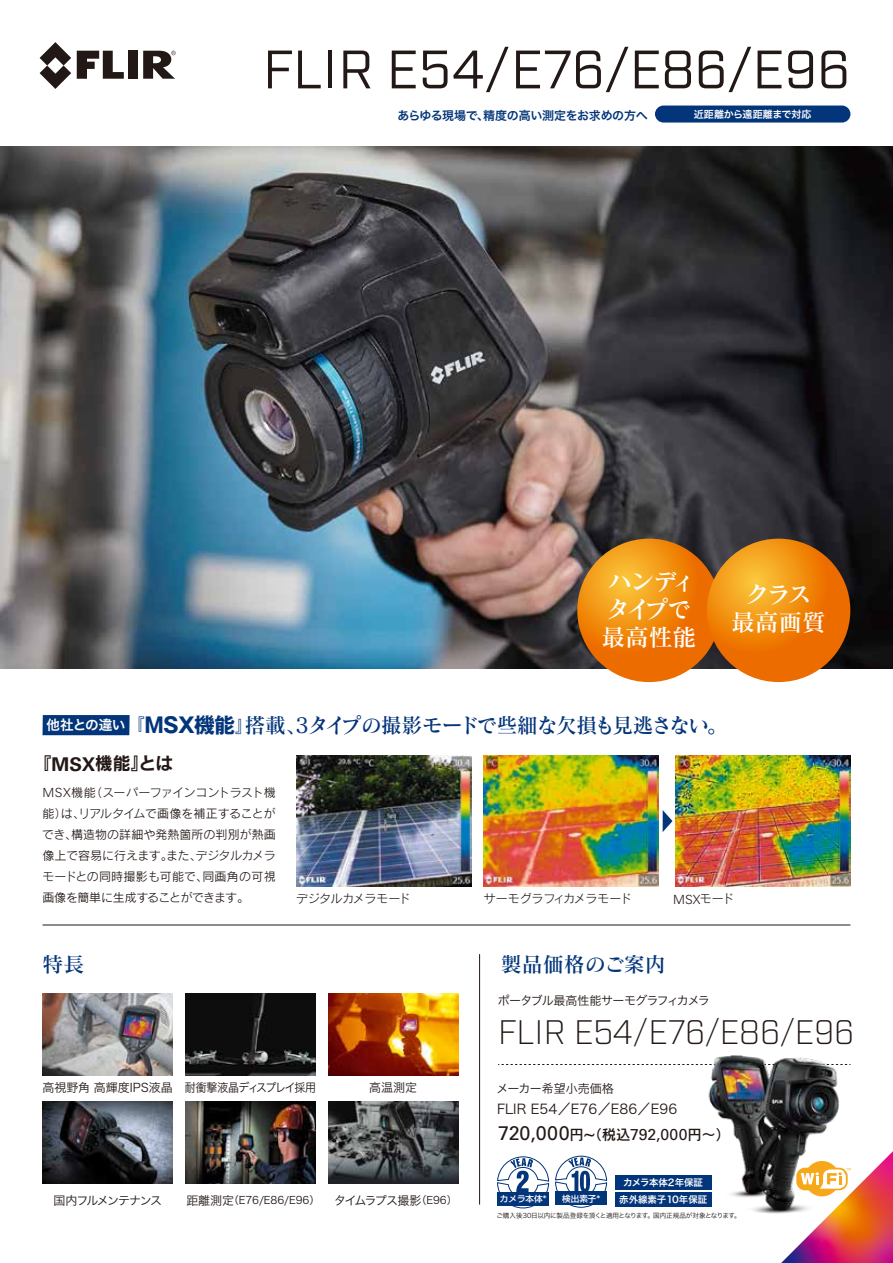
<style>
.page{position:relative;width:893px;height:1263px;background:#fff}
.page>*{position:absolute;margin:0;border:0;box-sizing:border-box;transform-origin:0 0}
.t1{font:54px "Industry";color:#221815}
.t2{font:300 33px "Industry";color:#221815}
.t3{font:23.85px/28px "Matisse Pro DB";letter-spacing:-.025em;color:#fff}
.t4{font:21px "Matisse Pro DB";letter-spacing:-.03em;color:#03357a}
.t5{font:21px "Matisse Pro DB";color:#03357a}
.t6{font:18px "Rodin Pro B";color:#221815}
.t7{font:14.4px "Rodin Pro DB";color:#221815}
.t8{font:13.65px "Hira Kaku Pro N W6";letter-spacing:-.025em;color:#fff}
.t9{font:13.5px "Hira Kaku Pro N W3";color:#221815}
.t10{font:300 12.6px "Univers";color:#221815}
.t11{font:12px/21px "Rodin Pro M";letter-spacing:-.02em;color:#221815;text-align:justify}
.t12{font:12px "Hira Kaku Pro N W3";letter-spacing:-.01em;color:#221815}
.t13{font:12px "Hira Kaku Pro N W6";letter-spacing:-.02em;color:#03357a}
.t14{font:12px "Hira Kaku Pro N W3";letter-spacing:-.06em;color:#221815}
.t15{font:12px "Hira Kaku Pro N W3";letter-spacing:-.115em;color:#221815}
.t16{font:12px "Hira Kaku Pro N W3";color:#221815}
.t17{font:12px "Rodin Pro M";letter-spacing:-.05em;color:#221815}
.t18{font:12px "Hira Kaku Pro N W3";letter-spacing:-.035em;color:#221815}
.t19{font:10.5px "Hira Kaku Pro N W3";letter-spacing:-.01em;color:#221815}
.t20{font:10.05px "Hira Kaku Pro N W6";letter-spacing:-.015em;color:#fff}
.t21{font:9.45px "Hira Kaku Pro N W6";color:#fff}
.t22{font:500 8.55px "Shin Go Pro";color:#fff}
.t23{font:6.6px "Hira Kaku Pro N W3";letter-spacing:-.04em;color:#221815}
.s1{font-family:"Gothic MB101 Pro";font-weight:700}
.s2{font-family:"Univers";font-weight:700;font-size:18.9px}
.s3{font-family:"Univers";font-weight:300;font-size:12.6px}
.s4{font-family:"Rodin Pro M";font-weight:400;font-size:12px}
.s5{font-size:12px}
.s6{font-family:"Univers";font-size:19.8px}
.s7{font-family:"Univers";font-size:19.5px}
.s8{font-family:"Univers";font-size:15.9px}
.s9{font-family:"Univers";font-size:15.6px}
</style>
<div class="page">
<img style="left:0;top:147px;width:893px;height:521px">
<div style="left:655px;top:106px;width:195px;height:17px;background:#03357a;border-radius:9px"></div>
<svg style="left:77px;top:51px;width:47px;height:28px"></svg>
<div style="left:128px;top:51px;width:10px;height:28px;background:#221815"></div>
<svg style="left:40px;top:42px;width:31px;height:47px"></svg>
<svg style="left:143px;top:51px;width:33px;height:28px"></svg>
<hr style="left:479px;top:954px;width:1px;height:250px;background:#221815">
<svg style="left:498px;top:1064px;width:200px;height:1px"></svg>
<svg style="left:577px;top:539px;width:144px;height:143px;background:#f0870e"></svg>
<svg style="left:707px;top:539px;width:143px;height:143px;background:#f0870d"></svg>
<img style="left:43px;top:994px;width:130px;height:82px">
<img style="left:185px;top:994px;width:130px;height:82px">
<img style="left:328px;top:994px;width:130px;height:82px">
<img style="left:43px;top:1101px;width:130px;height:82px">
<img style="left:185px;top:1101px;width:130px;height:82px">
<img style="left:328px;top:1101px;width:130px;height:82px">
<svg style="left:781px;top:1151px;width:112px;height:112px"></svg>
<img style="left:698px;top:1055px;width:154px;height:160px">
<div style="left:615px;top:1175px;width:96px;height:14px;background:#03357a"></div>
<div style="left:615px;top:1192px;width:96px;height:14px;background:#03357a"></div>
<svg style="left:497px;top:1155px;width:111px;height:54px"></svg>
<div style="left:556px;top:1192px;width:51px;height:13px;background:#03357a"></div>
<div style="left:43px;top:715px;width:87px;height:20px;background:#03357a"></div>
<hr style="left:43px;top:925px;width:807px;height:1px;background:#221815">
<svg style="left:663px;top:810px;width:9px;height:22px"></svg>
<img style="left:296px;top:755px;width:175px;height:131px">
<img style="left:484px;top:755px;width:175px;height:131px">
<img style="left:676px;top:755px;width:174px;height:131px">
<h1 class="t1" style="left:263px;top:38px;width:589px">FLIR E54/E76/E86/E96</h1>
<p class="t13" style="left:397px;top:104px;width:252px">あらゆる現場で、精度の高い測定をお求めの方へ</p>
<p class="t20" style="left:694px;top:105px;width:119px">近距離から遠距離まで対応</p>
<h3 class="t3" style="left:602px;top:567px;width:96px">ハンディタイプで最高性能</h3>
<h3 class="t3" style="left:731px;top:580px;width:96px;text-align:center">クラス最高画質</h3>
<h3 class="t4" style="left:124px;top:711px;width:605px">『<span class="s1">MSX機能</span>』搭載、3タイプの撮影モードで些細な欠損も見逃さない。</h3>
<p class="t8" style="left:47px;top:713px;width:80px">他社との違い</p>
<h3 class="t6" style="left:34px;top:751px;width:141px">『<span class="s2">MSX</span>機能』とは</h3>
<p class="t11" style="left:42px;top:781px;width:235px"><span class="s3">MSX</span>機能（スーパーファインコントラスト機能）は、リアルタイムで画像を補正することができ、構造物の詳細や発熱箇所の判別が熱画像上で容易に行えます。また、デジタルカメラモードとの同時撮影も可能で、同画角の可視画像を簡単に生成することができます。</p>
<p class="t17" style="left:296px;top:891px;width:116px">デジタルカメラモード</p>
<p class="t11" style="left:484px;top:888px;width:149px">サーモグラフィカメラモード</p>
<p class="t10" style="left:673px;top:891px;width:63px">MSX<span class="s4">モード</span></p>
<h3 class="t4" style="left:43px;top:951px;width:44px">特長</h3>
<h3 class="t5" style="left:501px;top:951px;width:166px">製品価格のご案内</h3>
<p class="t14" style="left:498px;top:990px;width:214px">ポータブル最高性能サーモグラフィカメラ</p>
<p class="t12" style="left:42px;top:1077px;width:275px">高視野角 高輝度IPS液晶 耐衝撃液晶ディスプレイ採用</p>
<p class="t18" style="left:369px;top:1077px;width:49px">高温測定</p>
<p class="t15" style="left:53px;top:1189px;width:110px">国内フルメンテナンス</p>
<p class="t19" style="left:186px;top:1191px;width:272px"><span class="s5">距離測定</span>（E76/E86/E96） <span class="s5">タイムラプス撮影</span>（E96）</p>
<h2 class="t2" style="left:498px;top:1012px;width:358px">FLIR E54/E76/E86/E96</h2>
<p class="t16" style="left:496px;top:1078px;width:119px">メーカー希望小売価格</p>
<p class="t9" style="left:497px;top:1097px;width:182px">FLIR E54／E76／E86／E96</p>
<p class="t7" style="left:498px;top:1124px;width:234px"><span class="s6">720</span><span class="s7">,</span><span class="s6">000</span>円<span class="s7">~</span>（税込<span class="s8">792</span><span class="s9">,</span><span class="s8">000</span>円～）</p>
<p class="t21" style="left:623px;top:1174px;width:81px">カメラ本体2年保証</p>
<p class="t22" style="left:500px;top:1192px;width:48px">カメラ本体*</p>
<p class="t22" style="left:562px;top:1191px;width:40px">検出素子*</p>
<p class="t21" style="left:619px;top:1190px;width:89px">赤外線素子10年保証</p>
<p class="t23" style="left:497px;top:1210px;width:246px">ご購入後30日以内に製品登録を頂くと適用となります。国内正規品が対象となります。</p>
</div>
